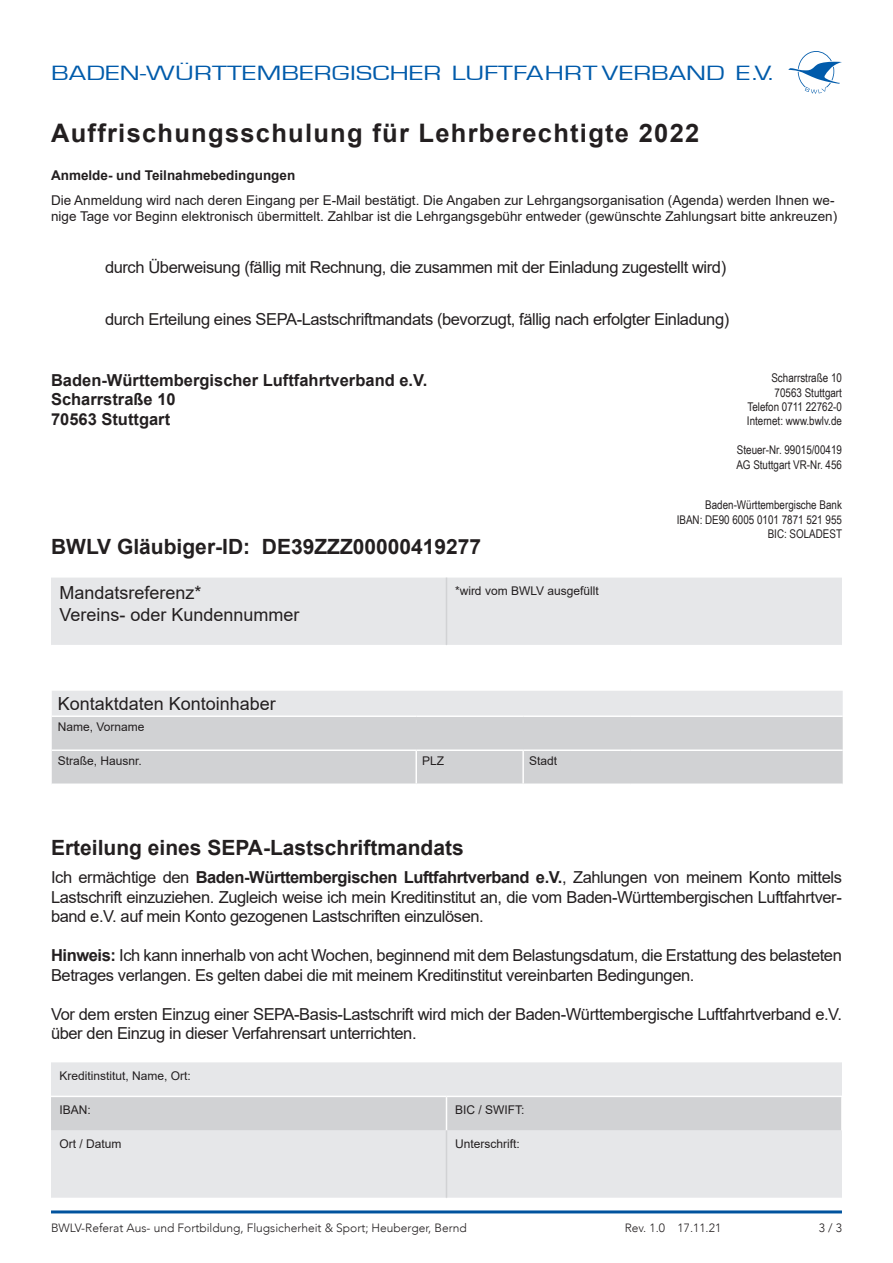
<style>
.page{position:relative;width:893px;height:1263px;background:#fff}
.page>*{position:absolute;margin:0;border:0;box-sizing:border-box;transform-origin:0 0}
.t1{font:700 25.5px "Arial";letter-spacing:.05em;color:#231f20}
.t2{font:21.3px "Eurostile";letter-spacing:.01em;color:#015bab;scale:1.34 1}
.t3{font:700 21px "Arial";color:#231f20}
.t4{font:18px/21.6px "Arial";color:#231f20}
.t5{font:16.5px/19.5px "Arial";letter-spacing:-.025em;color:#231f20}
.t6{font:700 16.5px/19.8px "Arial";color:#231f20}
.t7{font:13.5px/16.2px "Arial";color:#231f20}
.t8{font:700 13.5px "Arial";color:#231f20}
.t9{font:12px/14.4px "Arial Narrow";color:#231f20;text-align:right}
.t10{font:12px "Arial";color:#231f20}
.t11{font:300 12px "Avenir";color:#231f20}
.s1{font-weight:700}
</style>
<div class="page">
<hr style="left:51px;top:1210px;width:791px;height:3px;background:#01539e">
<svg style="left:788px;top:51px;width:54px;height:43px"></svg>
<div style="left:51px;top:578px;width:791px;height:67px;background:#e6e7e9"></div>
<hr style="left:446px;top:578px;width:1px;height:67px;background:#d1d2d4">
<div style="left:51px;top:1062px;width:791px;height:136px;background:#e6e7e9"></div>
<div style="left:51px;top:1097px;width:790px;height:33px;background:#d1d2d4"></div>
<hr style="left:51px;top:1096px;width:395px;height:1px;background:#fff">
<hr style="left:446px;top:1096px;width:397px;height:1px;background:#fff">
<hr style="left:446px;top:1097px;width:1px;height:33px;background:#fff">
<hr style="left:841px;top:1097px;width:2px;height:33px;background:#fff">
<hr style="left:446px;top:1130px;width:1px;height:68px;background:#d1d2d4">
<div style="left:52px;top:691px;width:791px;height:24px;background:#e6e7e9"></div>
<div style="left:52px;top:717px;width:791px;height:66px;background:#d1d2d4"></div>
<hr style="left:52px;top:749px;width:364px;height:2px;background:#fff">
<hr style="left:416px;top:749px;width:107px;height:2px;background:#fff">
<hr style="left:523px;top:749px;width:107px;height:2px;background:#fff">
<hr style="left:630px;top:749px;width:213px;height:2px;background:#fff">
<hr style="left:415px;top:751px;width:2px;height:32px;background:#fff">
<hr style="left:522px;top:751px;width:2px;height:32px;background:#fff">
<p class="t2" style="left:51px;top:62px;width:541px">BADEN-WÜRTTEMBERGISCHER LUFTFAHRT VERBAND E.V.</p>
<h1 class="t1" style="left:51px;top:115px;width:650px">Auffrischungsschulung für Lehrberechtigte 2022</h1>
<p class="t8" style="left:51px;top:166px;width:246px">Anmelde- und Teilnahmebedingungen</p>
<p class="t7" style="left:51px;top:192px;width:788px">Die Anmeldung wird nach deren Eingang per E-Mail bestätigt. Die Angaben zur Lehrgangsorganisation (Agenda) werden Ihnen we&shy;nige Tage vor Beginn elektronisch übermittelt. Zahlbar ist die Lehrgangsgebühr entweder (gewünschte Zahlungsart bitte ankreuzen)</p>
<p class="t5" style="left:105px;top:257px;width:623px">durch Überweisung (fällig mit Rechnung, die zusammen mit der Einladung zugestellt wird)</p>
<p class="t5" style="left:105px;top:309px;width:626px">durch Erteilung eines SEPA-Lastschriftmandats (bevorzugt, fällig nach erfolgter Einladung)</p>
<p class="t6" style="left:51px;top:370px;width:378px">Baden-Württembergischer Luftfahrtverband e.V.<br>Scharrstraße 10<br>70563 Stuttgart</p>
<p class="t3" style="left:51px;top:532px;width:432px">BWLV Gläubiger-ID: DE39ZZZ00000419277</p>
<p class="t4" style="left:60px;top:582px;width:242px">Mandatsreferenz*<br>Vereins- oder Kundennummer</p>
<p class="t10" style="left:455px;top:582px;width:145px">*wird vom BWLV ausgefüllt</p>
<p class="t4" style="left:58px;top:693px;width:220px">Kontaktdaten Kontoinhaber</p>
<p class="t10" style="left:58px;top:718px;width:88px">Name, Vorname</p>
<p class="t10" style="left:58px;top:752px;width:86px">Straße, Hausnr.</p>
<p class="t10" style="left:422px;top:752px;width:24px">PLZ</p>
<p class="t10" style="left:529px;top:752px;width:30px">Stadt</p>
<p class="t9" style="left:747px;top:370px;width:96px">Scharrstraße 10<br>70563 Stuttgart<br>Telefon 0711 22762-0<br>Internet: www.bwlv.de</p>
<p class="t9" style="left:736px;top:442px;width:107px;text-align:left">Steuer-Nr. 99015/00419<br>AG Stuttgart VR-Nr. 456</p>
<p class="t9" style="left:677px;top:497px;width:167px">Baden-Württembergische Bank<br>IBAN: DE90 6005 0101 7871 521 955<br>BIC: SOLADEST</p>
<p class="t3" style="left:51px;top:833px;width:414px">Erteilung eines SEPA-Lastschriftmandats</p>
<p class="t5" style="left:51px;top:867px;width:792px;text-align:justify">Ich ermächtige den <span class="s1">Baden-Württembergischen Luftfahrtverband e.V.</span>, Zahlungen von meinem Konto mittels Lastschrift einzuziehen. Zugleich weise ich mein Kreditinstitut an, die vom Baden-Württembergischen Luftfahrtver&shy;band e.V. auf mein Konto gezogenen Lastschriften einzulösen.</p>
<p class="t5" style="left:51px;top:945px;width:792px"><span class="s1">Hinweis:</span> Ich kann innerhalb von acht Wochen, beginnend mit dem Belastungsdatum, die Erstattung des belasteten<br>Betrages verlangen. Es gelten dabei die mit meinem Kreditinstitut vereinbarten Bedingungen.</p>
<p class="t5" style="left:51px;top:1004px;width:792px">Vor dem ersten Einzug einer SEPA-Basis-Lastschrift wird mich der Baden-Württembergische Luftfahrtverband e.V. über den Einzug in dieser Verfahrensart unterrichten.</p>
<p class="t10" style="left:60px;top:1067px;width:133px">Kreditinstitut, Name, Ort:</p>
<p class="t10" style="left:60px;top:1101px;width:33px">IBAN:</p>
<p class="t10" style="left:455px;top:1101px;width:71px">BIC / SWIFT:</p>
<p class="t10" style="left:60px;top:1135px;width:64px">Ort / Datum</p>
<p class="t10" style="left:455px;top:1135px;width:66px">Unterschrift:</p>
<p class="t11" style="left:51px;top:1220px;width:417px">BWLV-Referat Aus- und Fortbildung, Flugsicherheit &amp; Sport; Heuberger, Bernd</p>
<p class="t11" style="left:625px;top:1220px;width:98px">Rev. 1.0 17.11.21</p>
<p class="t11" style="left:819px;top:1220px;width:25px">3 / 3</p>
</div>
